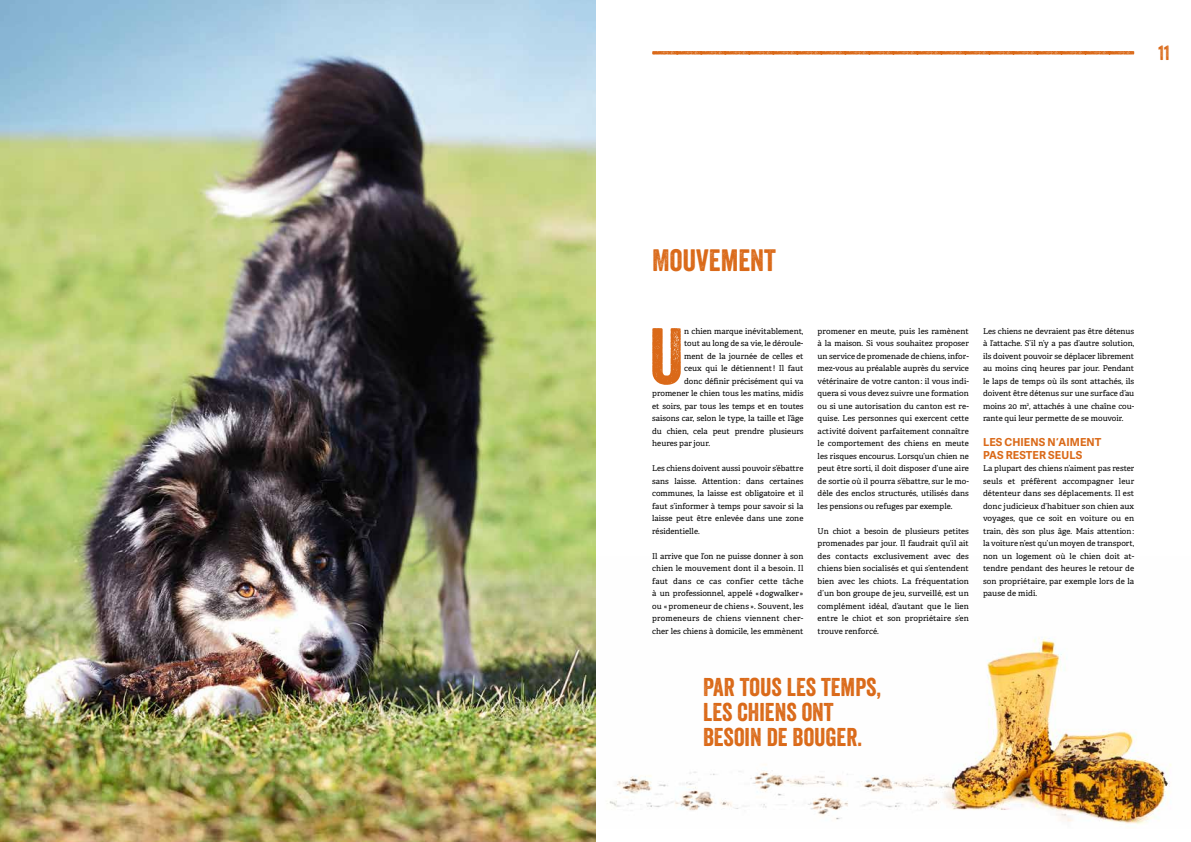
<style>
.page{position:relative;width:1191px;height:842px;background:#fff}
.page>*{position:absolute;margin:0;border:0;box-sizing:border-box;transform-origin:0 0}
.t1{font:77.1px "Veneer";color:#da6918}
.t2{font:30px "Veneer";color:#da6918}
.t3{font:25px/25px "Veneer";color:#da6918}
.t4{font:20px "Veneer";color:#da6918}
.t5{font:700 11px/12.5px "Adelle Sans";letter-spacing:.01em;color:#da6918}
.t6{font:8px/12.5px "Adelle Basic";color:#000;text-align:justify}
</style>
<div class="page">
<img style="left:595px;top:556px;width:576px;height:272px">
<svg style="left:652px;top:51px;width:482px;height:4px"></svg>
<img style="left:0;top:0;width:595px;height:842px">
<h3 class="t4" style="left:1158px;top:41px;width:12px">11</h3>
<h2 class="t2" style="left:652px;top:242px;width:125px">MOUVEMENT</h2>
<h1 class="t1" style="left:649px;top:309px;width:37px">U</h1>
<p class="t6" style="left:684px;top:325px;width:121px">n chien marque inévitablement,</p>
<p class="t6" style="left:684px;top:337px;width:121px">tout au long de sa vie, le déroule-</p>
<p class="t6" style="left:684px;top:350px;width:121px">ment de la journée de celles et</p>
<p class="t6" style="left:684px;top:362px;width:121px">ceux qui le détiennent ! Il faut</p>
<p class="t6" style="left:684px;top:375px;width:121px">donc définir précisément qui va</p>
<p class="t6" style="left:652px;top:387px;width:153px">promener le chien tous les matins, midis</p>
<p class="t6" style="left:652px;top:400px;width:153px">et soirs, par tous les temps et en toutes</p>
<p class="t6" style="left:652px;top:412px;width:153px">saisons car, selon le type, la taille et l’âge</p>
<p class="t6" style="left:652px;top:425px;width:153px">du chien, cela peut prendre plusieurs</p>
<p class="t6" style="left:652px;top:437px;width:59px">heures par jour.</p>
<p class="t6" style="left:652px;top:462px;width:153px">Les chiens doivent aussi pouvoir s’ébattre sans laisse. Attention: dans certaines communes, la laisse est obligatoire et il faut s’informer à temps pour savoir si la laisse peut être enlevée dans une zone résidentielle.</p>
<p class="t6" style="left:652px;top:550px;width:153px">Il arrive que l’on ne puisse donner à son chien le mouvement dont il a besoin. Il faut dans ce cas confier cette tâche à un professionnel, appelé «dogwalker » ou « promeneur de chiens ». Souvent, les promeneurs de chiens viennent cher&shy;cher les chiens à domicile, les emmènent</p>
<p class="t6" style="left:817px;top:325px;width:153px">promener en meute, puis les ramènent à la maison. Si vous souhaitez proposer un service de promenade de chiens, infor&shy;mez-vous au préalable auprès du service vétérinaire de votre canton: il vous indi&shy;quera si vous devez suivre une formation ou si une autorisation du canton est re&shy;quise. Les personnes qui exercent cette activité doivent parfaitement connaître le comportement des chiens en meute les risques encourus. Lorsqu’un chien ne peut être sorti, il doit disposer d’une aire de sortie où il pourra s’ébattre, sur le mo&shy;dèle des enclos structurés, utilisés dans les pensions ou refuges par exemple.</p>
<p class="t6" style="left:817px;top:525px;width:153px">Un chiot a besoin de plusieurs petites promenades par jour. Il faudrait qu’il ait des contacts exclusivement avec des chiens bien socialisés et qui s’entendent bien avec les chiots. La fréquentation d’un bon groupe de jeu, surveillé, est un complément idéal, d’autant que le lien entre le chiot et son propriétaire s’en trouve renforcé.</p>
<p class="t6" style="left:983px;top:325px;width:153px">Les chiens ne devraient pas être détenus à l’attache. S’il n’y a pas d’autre solution, ils doivent pouvoir se déplacer librement au moins cinq heures par jour. Pendant le laps de temps où ils sont attachés, ils doivent être détenus sur une surface d’au moins 20 m<sup>2</sup>, attachés à une chaîne cou&shy;rante qui leur permette de se mouvoir.</p>
<h3 class="t5" style="left:983px;top:436px;width:120px">LES CHIENS NʼAIMENT<br>PAS RESTER SEULS</h3>
<p class="t6" style="left:983px;top:462px;width:153px">La plupart des chiens n’aiment pas rester seuls et préfèrent accompagner leur détenteur dans ses déplacements. Il est donc judicieux d’habituer son chien aux voyages, que ce soit en voiture ou en train, dès son plus âge. Mais attention: la voiture n’est qu’un moyen de transport, non un logement où le chien doit at&shy;tendre pendant des heures le retour de son propriétaire, par exemple lors de la pause de midi.</p>
<h3 class="t3" style="left:703px;top:675px;width:179px">PAR TOUS LES TEMPS,<br>LES CHIENS ONT<br>BESOIN DE BOUGER.</h3>
</div>
